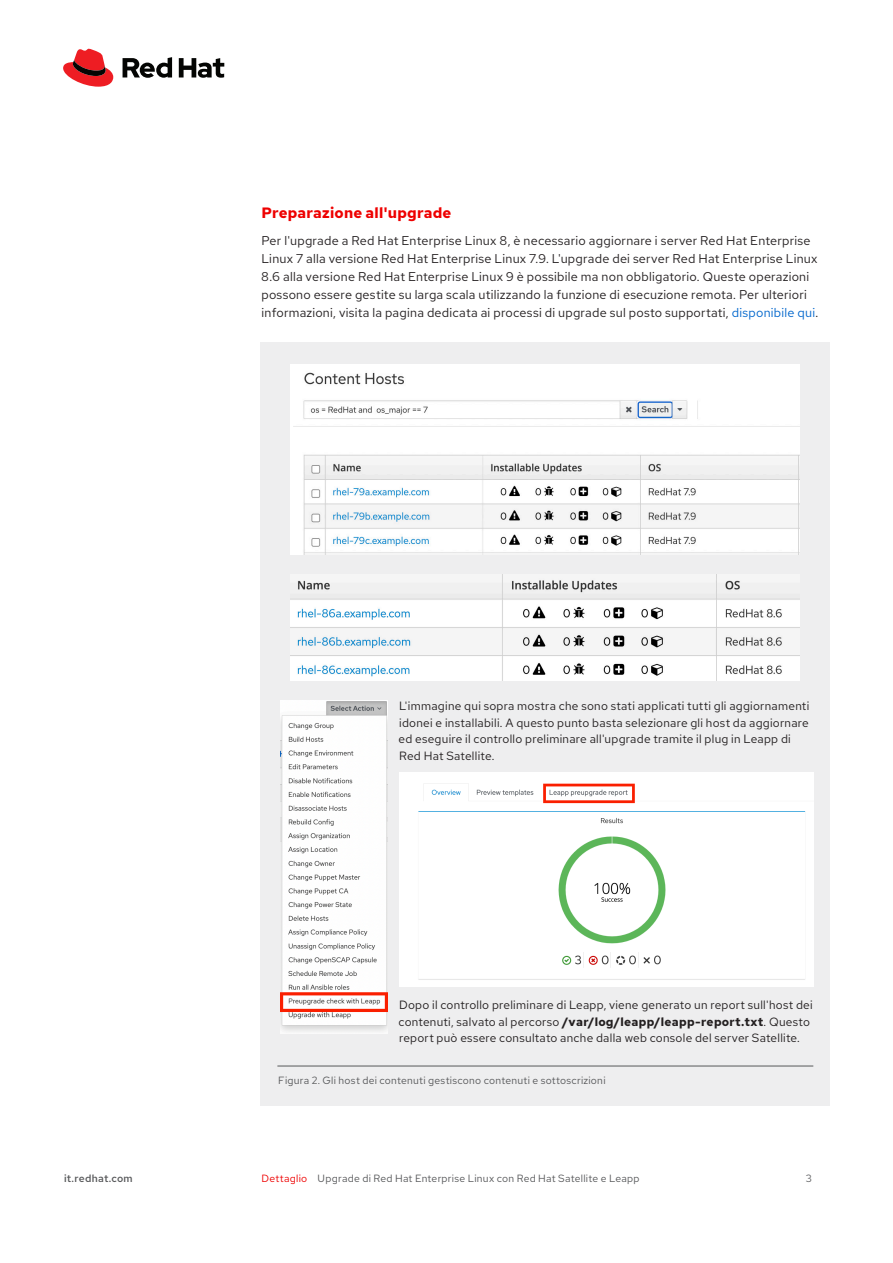
<style>
.page{position:relative;width:893px;height:1263px;background:#fff}
.page>*{position:absolute;margin:0;border:0;box-sizing:border-box;transform-origin:0 0}
.Main_-_Subhead_1{font:700 15px "Red Hat Text";letter-spacing:.015em;color:#e00}
.Main_-_Body{font:12.75px/18px "Red Hat Text";letter-spacing:.02em;color:#231f20}
.Main_-_Body-2{font:12px/16.5px "Red Hat Text";letter-spacing:.02em;color:#231f20}
.Footer_-_Running_Foo{font:10.5px "Red Hat Text";letter-spacing:.025em;color:#57585a}
.Main_-_Image_Caption{font:10.5px "Red Hat Text";letter-spacing:.025em;color:#57585a}
.t1{font:500 10.5px "Red Hat Text";letter-spacing:.02em;color:#57585a}
.s1{color:#06c}
.s2{font-weight:700}
.s3{color:#e00}
</style>
<div class="page">
<div style="left:261px;top:342px;width:569px;height:763px;background:#eeeeef"></div>
<hr style="left:277px;top:1066px;width:536px;height:1px;background:#57585a">
<img style="left:291px;top:364px;width:509px;height:191px">
<img style="left:291px;top:575px;width:509px;height:106px">
<img style="left:280px;top:701px;width:107px;height:332px">
<div style="left:399px;top:772px;width:414px;height:215px;background:#fff"></div>
<svg style="left:63px;top:49px;width:50px;height:38px"></svg>
<svg style="left:123px;top:57px;width:101px;height:21px"></svg>
<p class="Main_-_Subhead_1" style="left:261px;top:203px;width:192px">Preparazione all'upgrade</p>
<p class="Main_-_Body" style="left:261px;top:232px;width:559px">Per l'upgrade a Red Hat Enterprise Linux 8, è necessario aggiornare i server Red Hat Enterprise Linux 7 alla versione Red Hat Enterprise Linux 7.9. L'upgrade dei server Red Hat Enterprise Linux 8.6 alla versione Red Hat Enterprise Linux 9 è possibile ma non obbligatorio. Queste operazioni possono essere gestite su larga scala utilizzando la funzione di esecuzione remota. Per ulteriori informazioni, visita la pagina dedicata ai processi di upgrade sul posto supportati, <span class="s1">disponibile qui</span>.</p>
<p class="Main_-_Body-2" style="left:399px;top:697px;width:412px">L'immagine qui sopra mostra che sono stati applicati tutti gli aggiornamenti idonei e installabili. A questo punto basta selezionare gli host da aggiornare ed eseguire il controllo preliminare all'upgrade tramite il plug in Leapp di Red Hat Satellite.</p>
<p class="Main_-_Body-2" style="left:399px;top:996px;width:416px">Dopo il controllo preliminare di Leapp, viene generato un report sull'host dei contenuti, salvato al percorso <span class="s2">/var/log/leapp/leapp-report.txt</span>. Questo report può essere consultato anche dalla web console del server Satellite.</p>
<p class="Main_-_Image_Caption" style="left:278px;top:1074px;width:329px">Figura 2. Gli host dei contenuti gestiscono contenuti e sottoscrizioni</p>
<p class="t1" style="left:64px;top:1171px;width:70px">it.redhat.com</p>
<p class="Footer_-_Running_Foo" style="left:262px;top:1171px;width:379px"><span class="s3">Dettaglio</span> Upgrade di Red Hat Enterprise Linux con Red Hat Satellite e Leapp</p>
<p class="Footer_-_Running_Foo" style="left:806px;top:1171px;width:8px">3</p>
</div>
